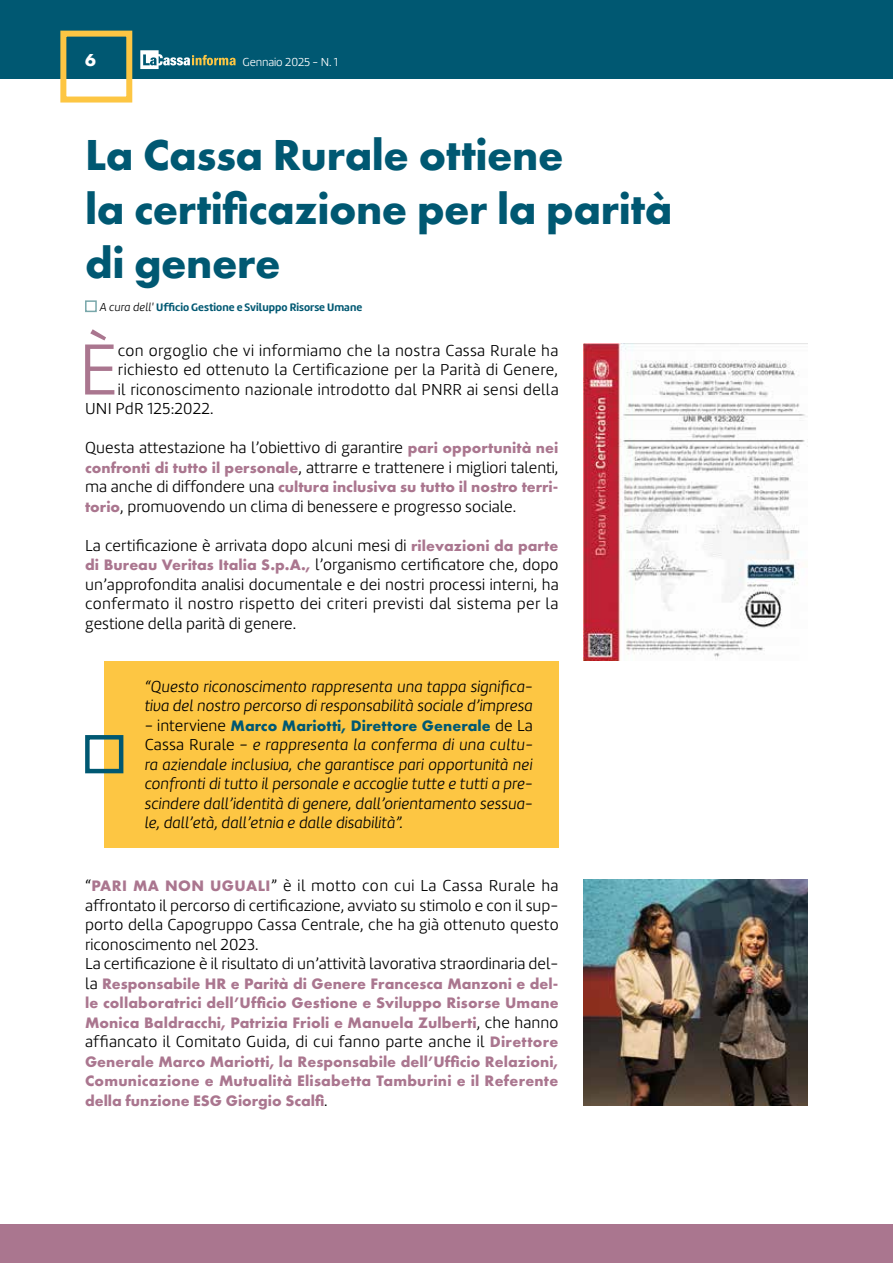
<style>
.page{position:relative;width:893px;height:1263px;background:#fff}
.page>*{position:absolute;margin:0;border:0;box-sizing:border-box;transform-origin:0 0}
.t1{font:300 74.85px "Marine";color:#aa768f}
.t2{font:700 45px/54px "Futura PT";letter-spacing:-.01em;color:#005872}
.t3{font:700 18px "Futura PT";color:#fff}
.t4{font:300 16.5px/19.5px "Marine";letter-spacing:.005em;color:#000}
.t5{font:italic 300 16.5px/19.5px "Marine";color:#000}
.t6{font:700 15.75px/19.5px "Futura PT";color:#aa768f;text-align:justify}
.t7{font:700 15.75px "Futura PT";color:#005872}
.t8{font:300 12px "Marine";letter-spacing:-.01em;color:#fff}
.t9{font:700 11.25px "Marine";color:#005872}
.s1{font-weight:300;font-style:italic;font-size:12px;color:#000}
.s2{font-family:"Futura PT";font-weight:700;font-size:15.75px;color:#aa768f}
.s3{font-family:"Marine";font-weight:300;font-size:16.5px;color:#000}
.s4{font-family:"Marine";font-weight:300;font-style:italic;font-size:16.5px;color:#000}
.s5{font-style:normal}
</style>
<div class="page">
<div style="left:0;top:0;width:893px;height:78px;background:#005872"></div>
<svg style="left:140px;top:50px;width:96px;height:19px"></svg>
<div style="left:60px;top:31px;width:72px;height:72px;border:6px solid #fdc643"></div>
<div style="left:0;top:1225px;width:893px;height:38px;background:#aa768f"></div>
<div style="left:104px;top:661px;width:454px;height:186px;background:#fdc643"></div>
<div style="left:85px;top:735px;width:38px;height:38px;border:4px solid #005872"></div>
<div style="left:85px;top:300px;width:12px;height:12px;background:#fff;border:2px solid #78a7aa"></div>
<img style="left:584px;top:344px;width:224px;height:317px">
<img style="left:584px;top:879px;width:224px;height:227px">
<p class="t3" style="left:85px;top:49px;width:12px">6</p>
<p class="t8" style="left:243px;top:54px;width:97px">Gennaio 2025 - N. 1</p>
<h2 class="t2" style="left:85px;top:127px;width:589px">La Cassa Rurale ottiene<br>la certificazione per la parità di genere</h2>
<p class="t9" style="left:100px;top:300px;width:264px"><span class="s1">A cura dell'</span> Ufficio Gestione e Sviluppo Risorse Umane</p>
<h1 class="t1" style="left:79px;top:324px;width:42px">È</h1>
<p class="t4" style="left:118px;top:340px;width:442px">con orgoglio che vi informiamo che la nostra Cassa Rurale ha</p>
<p class="t4" style="left:118px;top:360px;width:442px">richiesto ed ottenuto la Certificazione per la Parità di Genere,</p>
<p class="t4" style="left:118px;top:379px;width:442px">il riconoscimento nazionale introdotto dal PNRR ai sensi della</p>
<p class="t4" style="left:85px;top:399px;width:130px">UNI PdR 125:2022.</p>
<p class="t4" style="left:85px;top:438px;width:475px">Questa attestazione ha l’obiettivo di garantire <span class="s2">pari opportunità nei confronti di tutto il personale</span>, attrarre e trattenere i migliori talenti,</p>
<p class="t6" style="left:85px;top:477px;width:475px"><span class="s3">ma anche di diffondere una</span> cultura inclusiva su tutto il nostro terri-</p>
<p class="t4" style="left:85px;top:496px;width:432px"><span class="s2">torio</span>, promuovendo un clima di benessere e progresso sociale.</p>
<p class="t4" style="left:85px;top:535px;width:475px;text-align:justify">La certificazione è arrivata dopo alcuni mesi di <span class="s2">rilevazioni da parte di Bureau Veritas Italia S.p.A.,</span> l’organismo certificatore che, dopo un’approfondita analisi documentale e dei nostri processi interni, ha confermato il nostro rispetto dei criteri previsti dal sistema per la gestione della parità di genere.</p>
<p class="t5" style="left:145px;top:676px;width:390px">“Questo riconoscimento rappresenta una tappa significa&shy;tiva del nostro percorso di responsabilità sociale d’impresa</p>
<p class="t7" style="left:145px;top:715px;width:390px"><span class="s4">–</span> <span class="s3">interviene</span> Marco Mariotti, Direttore Generale <span class="s3">de La</span></p>
<p class="t5" style="left:145px;top:735px;width:390px;text-align:justify"><span class="s5">Cassa Rurale</span> – e rappresenta la conferma di una cultu&shy;ra aziendale inclusiva, che garantisce pari opportunità nei confronti di tutto il personale e accoglie tutte e tutti a pre&shy;scindere dall’identità di genere, dall’orientamento sessua&shy;le, dall’età, dall’etnia e dalle disabilità”.</p>
<p class="t4" style="left:85px;top:876px;width:475px">“<span class="s2">PARI MA NON UGUALI</span>” è il motto con cui La Cassa Rurale ha affrontato il percorso di certificazione, avviato su stimolo e con il sup&shy;porto della Capogruppo Cassa Centrale, che ha già ottenuto questo riconoscimento nel 2023.<br>La certificazione è il risultato di un’attività lavorativa straordinaria del-</p>
<p class="t6" style="left:85px;top:973px;width:475px"><span class="s3">la</span> Responsabile HR e Parità di Genere Francesca Manzoni e del&shy;le collaboratrici dell’Ufficio Gestione e Sviluppo Risorse Umane Monica Baldracchi, Patrizia Frioli e Manuela Zulberti<span class="s3">, che hanno</span></p>
<p class="t4" style="left:85px;top:1032px;width:475px">affiancato il Comitato Guida, di cui fanno parte anche il <span class="s2">Direttore</span></p>
<p class="t6" style="left:85px;top:1051px;width:475px">Generale Marco Mariotti, la Responsabile dell’Ufficio Relazioni, Comunicazione e Mutualità Elisabetta Tamburini e il Referente della funzione ESG Giorgio Scalfi<span class="s3">.</span></p>
</div>
